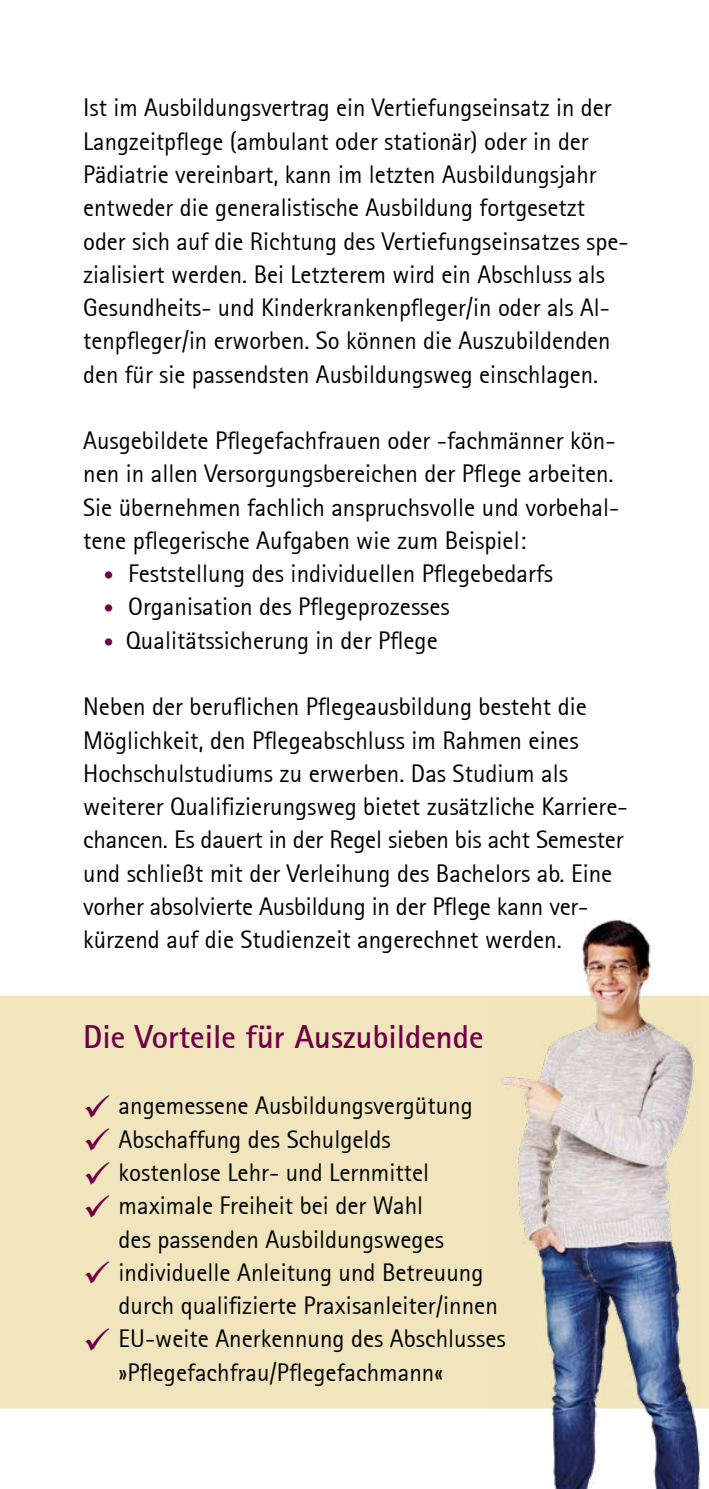
<style>
.page{position:relative;width:709px;height:1489px;background:#fff}
.page>*{position:absolute;margin:0;border:0;box-sizing:border-box;transform-origin:0 0}
.Überschriften_H1_Unterüberschrift_mit_In{font:700 32.5px "Rotis Sans Serif";color:#6f0045}
.Fließtexte_P_Fließtext_Ende_9pt{font:25px/33.2px "Rotis Sans Serif";color:#000}
.Fließtexte_P_Fließtext_9pt{font:25px/33.2px "Rotis Sans Serif";color:#000}
.s1{font-weight:800;font-size:20px;color:#6f0045}
</style>
<div class="page">
<div style="left:0;top:995px;width:709px;height:413px;background:#f0e5bd"></div>
<img style="left:488px;top:919px;width:211px;height:569px">
<p class="Fließtexte_P_Fließtext_Ende_9pt" style="left:83px;top:91px;width:547px">Ist im Ausbildungsvertrag ein Vertiefungseinsatz in der Langzeitpflege (ambulant oder stationär) oder in der Pädiatrie vereinbart, kann im letzten Ausbildungsjahr entweder die generalistische Ausbildung fortgesetzt oder sich auf die Richtung des Vertiefungseinsatzes spe&shy;zialisiert werden. Bei Letzterem wird ein Abschluss als Gesundheits- und Kinderkrankenpfleger/in oder als Al&shy;tenpfleger/in erworben. So können die Auszubildenden den für sie passendsten Ausbildungsweg einschlagen.</p>
<p class="Fließtexte_P_Fließtext_9pt" style="left:83px;top:424px;width:537px">Ausgebildete Pflegefachfrauen oder -fachmänner kön&shy;nen in allen Versorgungsbereichen der Pflege arbeiten.<br>Sie übernehmen fachlich anspruchsvolle und vorbehal&shy;tene pflegerische Aufgaben wie zum Beispiel:</p>
<p class="Fließtexte_P_Fließtext_Ende_9pt" style="left:103px;top:557px;width:451px"><span class="s1">•</span> Feststellung des individuellen Pflegebedarfs</p>
<p class="Fließtexte_P_Fließtext_Ende_9pt" style="left:103px;top:590px;width:348px"><span class="s1">•</span> Organisation des Pflegeprozesses</p>
<p class="Fließtexte_P_Fließtext_Ende_9pt" style="left:103px;top:623px;width:336px"><span class="s1">•</span> Qualitätssicherung in der Pflege</p>
<p class="Fließtexte_P_Fließtext_Ende_9pt" style="left:83px;top:690px;width:546px">Neben der beruflichen Pflegeausbildung besteht die Möglichkeit, den Pflegeabschluss im Rahmen eines Hochschulstudiums zu erwerben. Das Studium als weiterer Qualifizierungsweg bietet zusätzliche Karriere&shy;chancen. Es dauert in der Regel sieben bis acht Semester und schließt mit der Verleihung des Bachelors ab. Eine vorher absolvierte Ausbildung in der Pflege kann ver&shy;kürzend auf die Studienzeit angerechnet werden.</p>
<h1 class="Überschriften_H1_Unterüberschrift_mit_In" style="left:83px;top:1016px;width:402px">Die Vorteile für Auszubildende</h1>
<p class="Fließtexte_P_Fließtext_Ende_9pt" style="left:119px;top:1089px;width:356px">angemessene Ausbildungsvergütung</p>
<p class="Fließtexte_P_Fließtext_Ende_9pt" style="left:119px;top:1122px;width:274px">Abschaffung des Schulgelds</p>
<p class="Fließtexte_P_Fließtext_Ende_9pt" style="left:119px;top:1155px;width:312px">kostenlose Lehr- und Lernmittel</p>
<p class="Fließtexte_P_Fließtext_Ende_9pt" style="left:119px;top:1188px;width:327px">maximale Freiheit bei der Wahl des passenden Ausbildungsweges</p>
<p class="Fließtexte_P_Fließtext_Ende_9pt" style="left:119px;top:1255px;width:381px">individuelle Anleitung und Betreuung durch qualifizierte Praxisanleiter/innen</p>
<p class="Fließtexte_P_Fließtext_Ende_9pt" style="left:119px;top:1321px;width:388px">EU-weite Anerkennung des Abschlusses »Pflegefachfrau/Pflegefachmann«</p>
</div>
